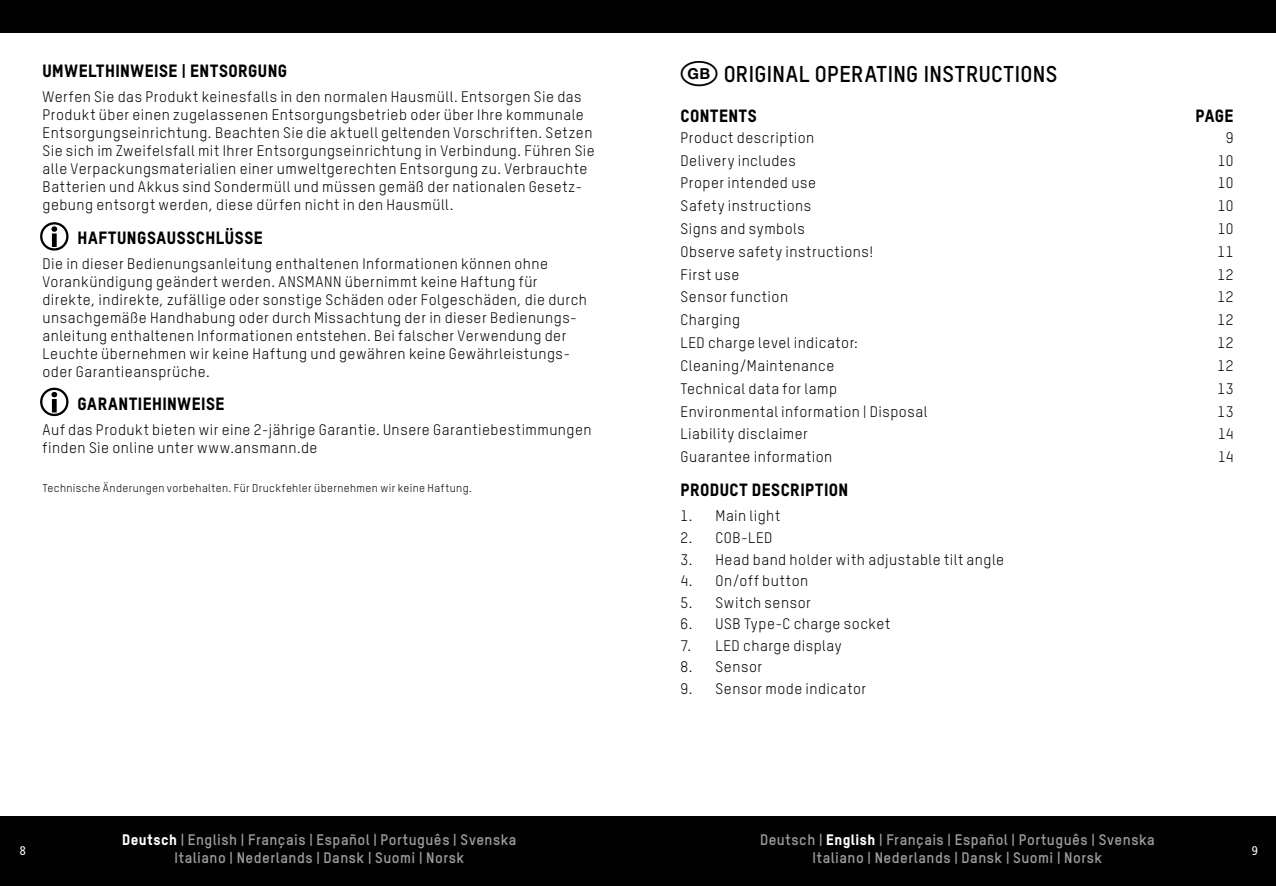
<style>
.page{position:relative;width:1276px;height:886px;background:#fff}
.page>*{position:absolute;margin:0;border:0;box-sizing:border-box;transform-origin:0 0}
.t1{font:700 22.5px "TSTARPRO";letter-spacing:.02em;color:#000}
.t2{font:800 17.5px "TSTARPRO";letter-spacing:.03em;color:#000}
.t3{font:15px/18px "TSTARPRO";letter-spacing:.03em;color:#000}
.t4{font:700 15px/17.5px "TSTARPRO";letter-spacing:.03em;color:#9d9d9c;text-align:center}
.t5{font:condensed 12.5px "Frutiger LT Std";color:#fff}
.t6{font:11.25px "TSTARPRO";letter-spacing:.03em;color:#000}
.s1{font-weight:800;color:#fff}
</style>
<div class="page">
<div style="left:0;top:816px;width:1276px;height:70px;background:#020203"></div>
<div style="left:0;top:0;width:1276px;height:33px;background:#020203"></div>
<svg style="left:40px;top:222px;width:29px;height:29px"></svg>
<svg style="left:40px;top:388px;width:29px;height:28px"></svg>
<p class="t2" style="left:43px;top:59px;width:246px">UMWELTHINWEISE | ENTSORGUNG</p>
<p class="t3" style="left:43px;top:87px;width:554px">Werfen Sie das Produkt keinesfalls in den normalen Hausmüll. Entsorgen Sie das Produkt über einen zugelassenen Entsorgungsbetrieb oder über Ihre kommunale Entsorgungseinrichtung. Beachten Sie die aktuell geltenden Vorschriften. Setzen Sie sich im Zweifelsfall mit Ihrer Entsorgungseinrichtung in Verbindung. Führen Sie alle Verpackungsmaterialien einer umweltgerechten Entsorgung zu. Verbrauchte Batterien und Akkus sind Sondermüll und müssen gemäß der nationalen Gesetz&shy;gebung entsorgt werden, diese dürfen nicht in den Hausmüll.</p>
<p class="t2" style="left:78px;top:225px;width:187px">HAFTUNGSAUSSCHLÜSSE</p>
<p class="t3" style="left:43px;top:254px;width:546px">Die in dieser Bedienungsanleitung enthaltenen Informationen können ohne Vorankündigung geändert werden. ANSMANN übernimmt keine Haftung für direkte, indirekte, zufällige oder sonstige Schäden oder Folgeschäden, die durch unsachgemäße Handhabung oder durch Missachtung der in dieser Bedienungs&shy;anleitung enthaltenen Informationen entstehen. Bei falscher Verwendung der Leuchte übernehmen wir keine Haftung und gewähren keine Gewährleistungs&shy;oder Garantieansprüche.</p>
<p class="t2" style="left:78px;top:392px;width:148px">GARANTIEHINWEISE</p>
<p class="t3" style="left:43px;top:420px;width:550px">Auf das Produkt bieten wir eine 2-jährige Garantie. Unsere Garantiebestimmungen finden Sie online unter www.ansmann.de</p>
<p class="t6" style="left:43px;top:480px;width:431px">Technische Änderungen vorbehalten. Für Druckfehler übernehmen wir keine Haftung.</p>
<h1 class="t1" style="left:723px;top:58px;width:335px">ORIGINAL OPERATING INSTRUCTIONS</h1>
<p class="t2" style="left:680px;top:104px;width:78px">CONTENTS</p>
<p class="t2" style="left:1195px;top:104px;width:39px">PAGE</p>
<p class="t3" style="left:680px;top:128px;width:135px">Product description</p>
<p class="t3" style="left:1225px;top:128px;width:9px">9</p>
<p class="t3" style="left:680px;top:151px;width:117px">Delivery includes</p>
<p class="t3" style="left:1217px;top:151px;width:17px">10</p>
<p class="t3" style="left:680px;top:173px;width:137px">Proper intended use</p>
<p class="t3" style="left:1217px;top:173px;width:17px">10</p>
<p class="t3" style="left:680px;top:196px;width:132px">Safety instructions</p>
<p class="t3" style="left:1217px;top:196px;width:17px">10</p>
<p class="t3" style="left:680px;top:219px;width:126px">Signs and symbols</p>
<p class="t3" style="left:1217px;top:219px;width:17px">10</p>
<p class="t3" style="left:680px;top:242px;width:194px">Observe safety instructions!</p>
<p class="t3" style="left:1217px;top:242px;width:17px">11</p>
<p class="t3" style="left:680px;top:265px;width:60px">First use</p>
<p class="t3" style="left:1217px;top:265px;width:18px">12</p>
<p class="t3" style="left:680px;top:287px;width:109px">Sensor function</p>
<p class="t3" style="left:1217px;top:287px;width:18px">12</p>
<p class="t3" style="left:680px;top:310px;width:61px">Charging</p>
<p class="t3" style="left:1217px;top:310px;width:18px">12</p>
<p class="t3" style="left:680px;top:333px;width:179px">LED charge level indicator:</p>
<p class="t3" style="left:1217px;top:333px;width:18px">12</p>
<p class="t3" style="left:680px;top:356px;width:155px">Cleaning/Maintenance</p>
<p class="t3" style="left:1217px;top:356px;width:18px">12</p>
<p class="t3" style="left:680px;top:379px;width:158px">Technical data for lamp</p>
<p class="t3" style="left:1217px;top:379px;width:17px">13</p>
<p class="t3" style="left:680px;top:402px;width:248px">Environmental information | Disposal</p>
<p class="t3" style="left:1217px;top:402px;width:17px">13</p>
<p class="t3" style="left:680px;top:424px;width:129px">Liability disclaimer</p>
<p class="t3" style="left:1218px;top:424px;width:17px">14</p>
<p class="t3" style="left:680px;top:447px;width:153px">Guarantee information</p>
<p class="t3" style="left:1218px;top:447px;width:17px">14</p>
<p class="t2" style="left:680px;top:478px;width:169px">PRODUCT DESCRIPTION</p>
<p class="t3" style="left:680px;top:506px;width:101px">1. Main light</p>
<p class="t3" style="left:680px;top:528px;width:93px">2. COB-LED</p>
<p class="t3" style="left:680px;top:549px;width:325px">3. Head band holder with adjustable tilt angle</p>
<p class="t3" style="left:680px;top:571px;width:129px">4. On/off button</p>
<p class="t3" style="left:680px;top:593px;width:132px">5. Switch sensor</p>
<p class="t3" style="left:680px;top:614px;width:211px">6. USB Type-C charge socket</p>
<p class="t3" style="left:680px;top:636px;width:163px">7. LED charge display</p>
<p class="t3" style="left:680px;top:657px;width:83px">8. Sensor</p>
<p class="t3" style="left:680px;top:679px;width:187px">9. Sensor mode indicator</p>
<p class="t4" style="left:122px;top:830px;width:396px"><span class="s1">Deutsch</span> | English | Français | Español | Português | Svenska<br>Italiano | Nederlands | Dansk | Suomi | Norsk</p>
<p class="t4" style="left:760px;top:830px;width:396px">Deutsch | <span class="s1">English</span> | Français | Español | Português | Svenska<br>Italiano | Nederlands | Dansk | Suomi | Norsk</p>
<p class="t5" style="left:20px;top:843px;width:7px">8</p>
<p class="t5" style="left:1251px;top:843px;width:7px">9</p>
</div>
